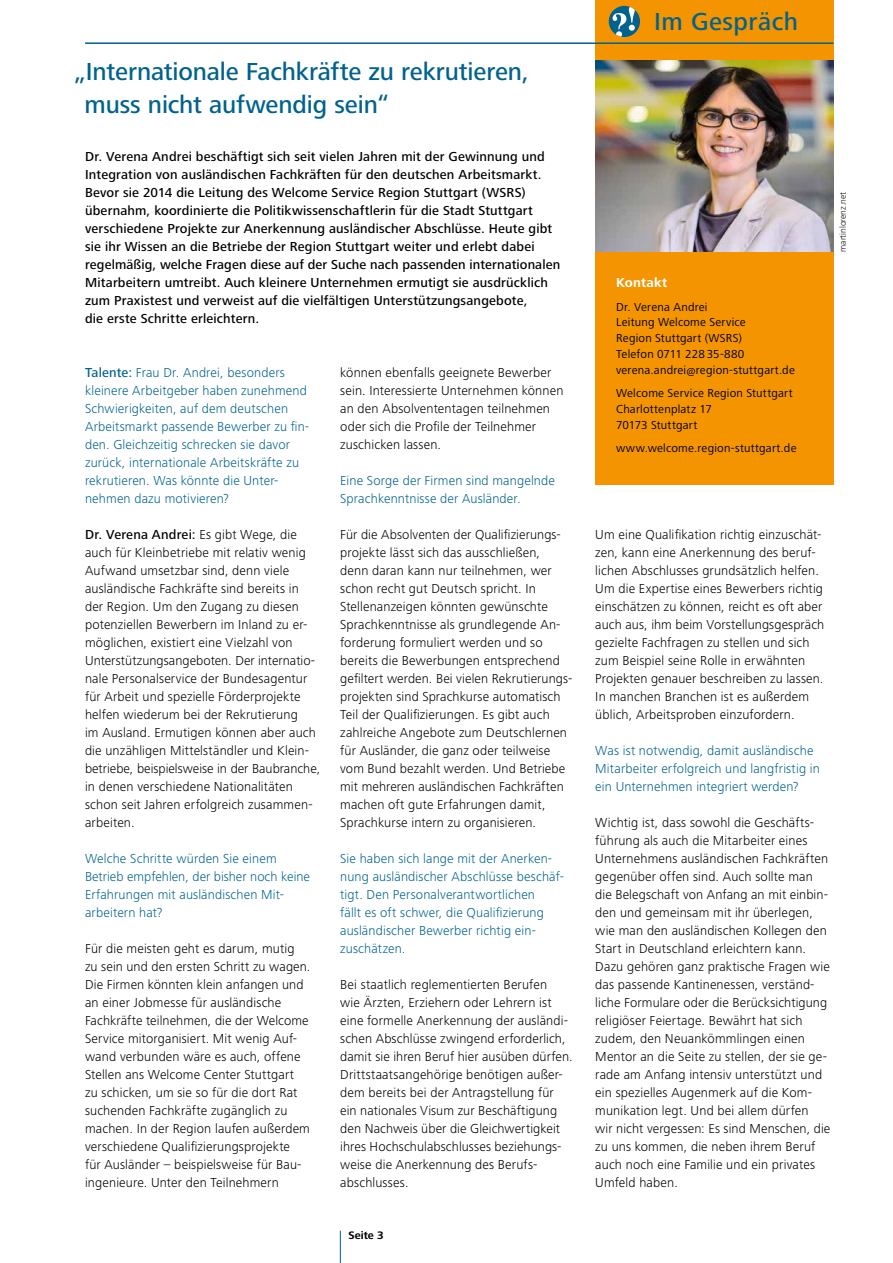
<style>
.page{position:relative;width:893px;height:1263px;background:#fff}
.page>*{position:absolute;margin:0;border:0;box-sizing:border-box;transform-origin:0 0}
.t1{font:500 25.5px/33px "Frutiger Next LT";letter-spacing:-.005em;color:#00628d}
.t2{font:500 25.5px "Frutiger Next LT";letter-spacing:.02em;color:#00628d}
.t3{font:300 13.5px/18px "Frutiger Next LT";letter-spacing:.01em;color:#000}
.t4{font:300 13.5px/18px "Frutiger Next LT";letter-spacing:.01em;color:#00628d}
.t5{font:500 13.5px/18px "Frutiger Next LT";letter-spacing:.015em;color:#000}
.t6{font:700 13.5px "Frutiger Next LT";letter-spacing:.015em;color:#fff}
.t7{font:12px/15.8px "Frutiger Next LT";letter-spacing:.015em;color:#000}
.t8{font:700 11.25px "Frutiger Next LT";color:#000}
.t9{font:300 9px "Frutiger Next LT";color:#000}
.s1{font-weight:500}
</style>
<div class="page">
<div style="left:595px;top:0;width:238px;height:485px;background:#f39400"></div>
<hr style="left:340px;top:1231px;width:1px;height:32px;background:#00628d">
<div style="left:609px;top:6px;width:31px;height:31px;background:#00628d;border-radius:50%"></div>
<svg style="left:613px;top:6px;width:22px;height:31px"></svg>
<img style="left:595px;top:61px;width:238px;height:190px">
<hr style="left:85px;top:42px;width:748px;height:2px;background:#00628d">
<h1 class="t1" style="left:84px;top:55px;width:446px;text-indent:-11px">„Internationale Fachkräfte zu rekrutieren, muss nicht aufwendig sein“</h1>
<p class="t5" style="left:85px;top:147px;width:477px">Dr. Verena Andrei beschäftigt sich seit vielen Jahren mit der Gewinnung und Integration von ausländischen Fachkräften für den deutschen Arbeitsmarkt.<br>Bevor sie 2014 die Leitung des Welcome Service Region Stuttgart (WSRS) übernahm, koordinierte die Politikwissenschaftlerin für die Stadt Stuttgart verschiedene Projekte zur Anerkennung ausländischer Abschlüsse. Heute gibt sie ihr Wissen an die Betriebe der Region Stuttgart weiter und erlebt dabei regelmäßig, welche Fragen diese auf der Suche nach passenden internationalen Mitarbeitern umtreibt. Auch kleinere Unternehmen ermutigt sie ausdrücklich zum Praxistest und verweist auf die vielfältigen Unterstützungsangebote,<br>die erste Schritte erleichtern.</p>
<p class="t4" style="left:85px;top:364px;width:226px"><span class="s1">Talente:</span> Frau Dr. Andrei, besonders kleinere Arbeitgeber haben zunehmend Schwierigkeiten, auf dem deutschen Arbeitsmarkt passende Bewerber zu fin&shy;den. Gleichzeitig schrecken sie davor zurück, internationale Arbeitskräfte zu rekrutieren. Was könnte die Unter&shy;nehmen dazu motivieren?</p>
<p class="t3" style="left:85px;top:525px;width:237px"><span class="s1">Dr. Verena Andrei:</span> Es gibt Wege, die auch für Kleinbetriebe mit relativ wenig Aufwand umsetzbar sind, denn viele ausländische Fachkräfte sind bereits in<br>der Region. Um den Zugang zu diesen potenziellen Bewerbern im Inland zu er&shy;möglichen, existiert eine Vielzahl von Unterstützungsangeboten. Der internatio&shy;nale Personalservice der Bundesagentur für Arbeit und spezielle Förderprojekte helfen wiederum bei der Rekrutierung<br>im Ausland. Ermutigen können aber auch die unzähligen Mittelständler und Klein&shy;betriebe, beispielsweise in der Baubranche, in denen verschiedene Nationalitäten schon seit Jahren erfolgreich zusammen&shy;arbeiten.</p>
<p class="t4" style="left:85px;top:849px;width:227px">Welche Schritte würden Sie einem<br>Betrieb empfehlen, der bisher noch keine<br>Erfahrungen mit ausländischen Mit&shy;arbeitern hat?</p>
<p class="t3" style="left:85px;top:939px;width:227px">Für die meisten geht es darum, mutig zu sein und den ersten Schritt zu wagen.<br>Die Firmen könnten klein anfangen und an einer Jobmesse für ausländische Fachkräfte teilnehmen, die der Welcome Service mitorganisiert. Mit wenig Auf&shy;wand verbunden wäre es auch, offene Stellen ans Welcome Center Stuttgart<br>zu schicken, um sie so für die dort Rat suchenden Fachkräfte zugänglich zu machen. In der Region laufen außerdem verschiedene Qualifizierungsprojekte<br>für Ausländer – beispielsweise für Bau&shy;ingenieure. Unter den Teilnehmern</p>
<p class="t3" style="left:340px;top:363px;width:225px">können ebenfalls geeignete Bewerber sein. Interessierte Unternehmen können an den Absolvententagen teilnehmen oder sich die Profile der Teilnehmer zuschicken lassen.</p>
<p class="t4" style="left:340px;top:471px;width:216px">Eine Sorge der Firmen sind mangelnde<br>Sprachkenntnisse der Ausländer.</p>
<p class="t3" style="left:340px;top:525px;width:234px">Für die Absolventen der Qualifizierungs&shy;projekte lässt sich das ausschließen,<br>denn daran kann nur teilnehmen, wer schon recht gut Deutsch spricht. In Stellenanzeigen könnten gewünschte Sprachkenntnisse als grundlegende An&shy;forderung formuliert werden und so bereits die Bewerbungen entsprechend gefiltert werden. Bei vielen Rekrutierungs&shy;projekten sind Sprachkurse automatisch Teil der Qualifizierungen. Es gibt auch zahlreiche Angebote zum Deutschlernen für Ausländer, die ganz oder teilweise vom Bund bezahlt werden. Und Betriebe mit mehreren ausländischen Fachkräften machen oft gute Erfahrungen damit, Sprachkurse intern zu organisieren.</p>
<p class="t4" style="left:340px;top:849px;width:225px">Sie haben sich lange mit der Anerken&shy;nung ausländischer Abschlüsse beschäf&shy;tigt. Den Personalverantwortlichen<br>fällt es oft schwer, die Qualifizierung ausländischer Bewerber richtig ein&shy;zuschätzen.</p>
<p class="t3" style="left:340px;top:975px;width:234px">Bei staatlich reglementierten Berufen<br>wie Ärzten, Erziehern oder Lehrern ist eine formelle Anerkennung der ausländi&shy;schen Abschlüsse zwingend erforderlich, damit sie ihren Beruf hier ausüben dürfen.<br>Drittstaatsangehörige benötigen außer&shy;dem bereits bei der Antragstellung für ein nationales Visum zur Beschäftigung den Nachweis über die Gleichwertigkeit ihres Hochschulabschlusses beziehungs&shy;weise die Anerkennung des Berufs&shy;abschlusses.</p>
<p class="t8" style="left:348px;top:1229px;width:37px">Seite 3</p>
<h1 class="t2" style="left:654px;top:8px;width:145px">Im Gespräch</h1>
<p class="t6" style="left:616px;top:274px;width:53px">Kontakt</p>
<p class="t7" style="left:616px;top:299px;width:180px">Dr. Verena Andrei<br>Leitung Welcome Service<br>Region Stuttgart (WSRS)<br>Telefon 0711 228 35-880 verena.andrei@region-stuttgart.de</p>
<p class="t7" style="left:616px;top:385px;width:178px">Welcome Service Region Stuttgart<br>Charlottenplatz 17<br>70173 Stuttgart</p>
<p class="t7" style="left:616px;top:440px;width:182px">www.welcome.region-stuttgart.de</p>
<p class="t9" style="left:838px;top:252px;width:62px;rotate:-90deg">martinlorenz.net</p>
<p class="t3" style="left:595px;top:525px;width:231px">Um eine Qualifikation richtig einzuschät&shy;zen, kann eine Anerkennung des beruf&shy;lichen Abschlusses grundsätzlich helfen.<br>Um die Expertise eines Bewerbers richtig einschätzen zu können, reicht es oft aber auch aus, ihm beim Vorstellungsgespräch gezielte Fachfragen zu stellen und sich zum Beispiel seine Rolle in erwähnten Projekten genauer beschreiben zu lassen.<br>In manchen Branchen ist es außerdem üblich, Arbeitsproben einzufordern.</p>
<p class="t4" style="left:595px;top:741px;width:226px">Was ist notwendig, damit ausländische<br>Mitarbeiter erfolgreich und langfristig in ein Unternehmen integriert werden?</p>
<p class="t3" style="left:595px;top:813px;width:237px">Wichtig ist, dass sowohl die Geschäfts&shy;führung als auch die Mitarbeiter eines Unternehmens ausländischen Fachkräften gegenüber offen sind. Auch sollte man die Belegschaft von Anfang an mit einbin&shy;den und gemeinsam mit ihr überlegen, wie man den ausländischen Kollegen den Start in Deutschland erleichtern kann.<br>Dazu gehören ganz praktische Fragen wie das passende Kantinenessen, verständ&shy;liche Formulare oder die Berücksichtigung religiöser Feiertage. Bewährt hat sich zudem, den Neuankömmlingen einen Mentor an die Seite zu stellen, der sie ge&shy;rade am Anfang intensiv unterstützt und ein spezielles Augenmerk auf die Kom&shy;munikation legt. Und bei allem dürfen<br>wir nicht vergessen: Es sind Menschen, die zu uns kommen, die neben ihrem Beruf auch noch eine Familie und ein privates Umfeld haben.</p>
</div>
